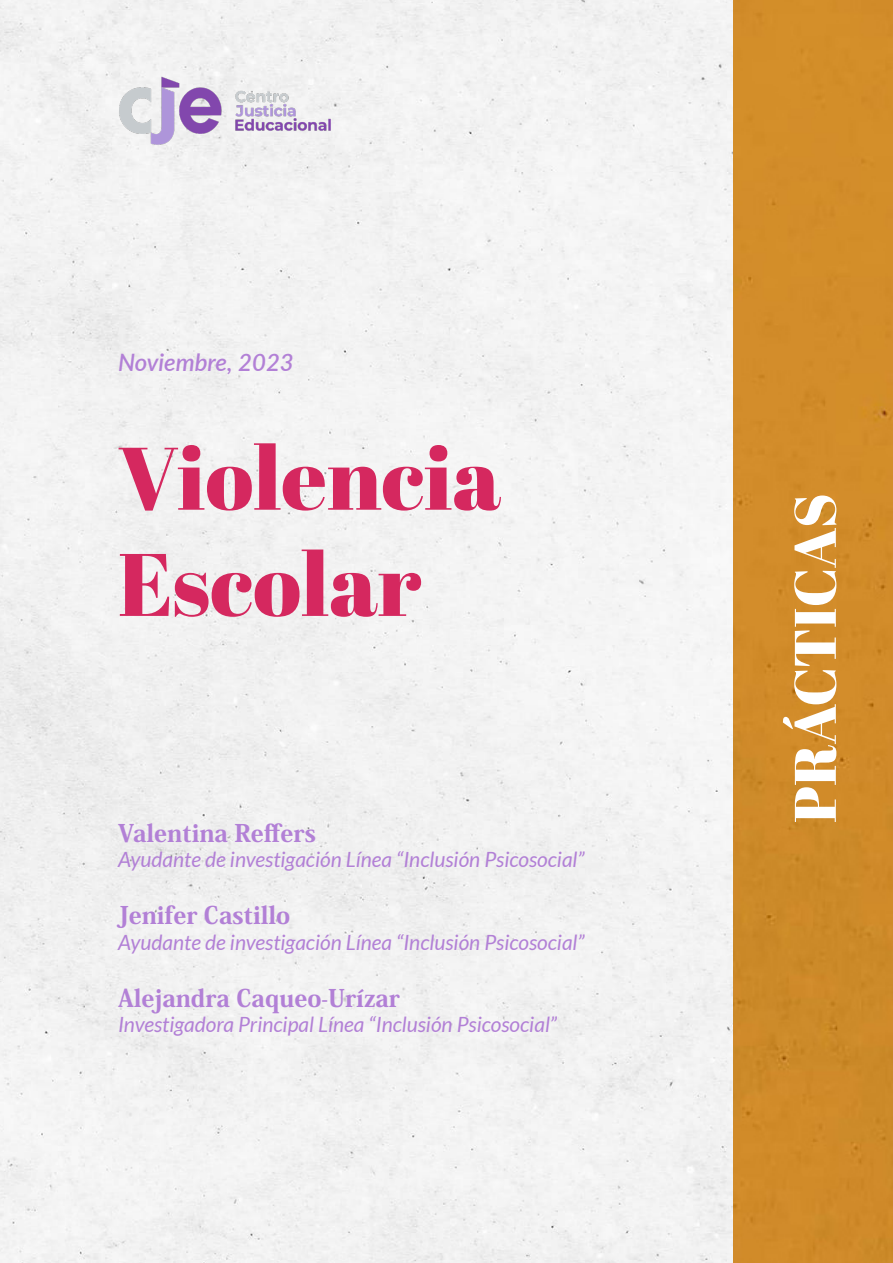
<style>
.page{position:relative;width:893px;height:1263px;background:#fff}
.page>*{position:absolute;margin:0;border:0;box-sizing:border-box;transform-origin:0 0}
.t1{font:88.5px/106.2px "Abril Fatface";color:#d5285f}
.tablas{font:58.5px "Abril Fatface";letter-spacing:-.01em;color:#fff}
.tablas-2{font:800 24px "Koz Min Pro";color:#b280d6}
.tablas-3{font:italic 600 24px "Lato";color:#b280d6}
.tablas-4{font:italic 21px "Lato";color:#b280d6}
</style>
<div class="page">
<div style="left:0;top:0;width:733px;height:1263px;background:#f2f2f2"></div>
<img style="left:118px;top:75px;width:214px;height:70px">
<div style="left:733px;top:0;width:160px;height:1263px;background:#d18c29"></div>
<p class="tablas-3" style="left:118px;top:345px;width:177px">Noviembre, 2023</p>
<p class="t1" style="left:118px;top:423px;width:384px">Violencia<br>Escolar</p>
<p class="tablas-2" style="left:118px;top:815px;width:199px">Valentina Reffers</p>
<p class="tablas-4" style="left:118px;top:847px;width:468px">Ayudante de investigación Línea “Inclusión Psicosocial”</p>
<p class="tablas-2" style="left:118px;top:898px;width:174px">Jenifer Castillo</p>
<p class="tablas-4" style="left:118px;top:930px;width:468px">Ayudante de investigación Línea “Inclusión Psicosocial”</p>
<p class="tablas-2" style="left:118px;top:980px;width:284px">Alejandra Caqueo-Urízar</p>
<p class="tablas-4" style="left:118px;top:1013px;width:441px">Investigadora Principal Línea “Inclusión Psicosocial”</p>
<p class="tablas" style="left:774px;top:823px;width:331px;rotate:-90deg">PRÁCTICAS</p>
</div>
